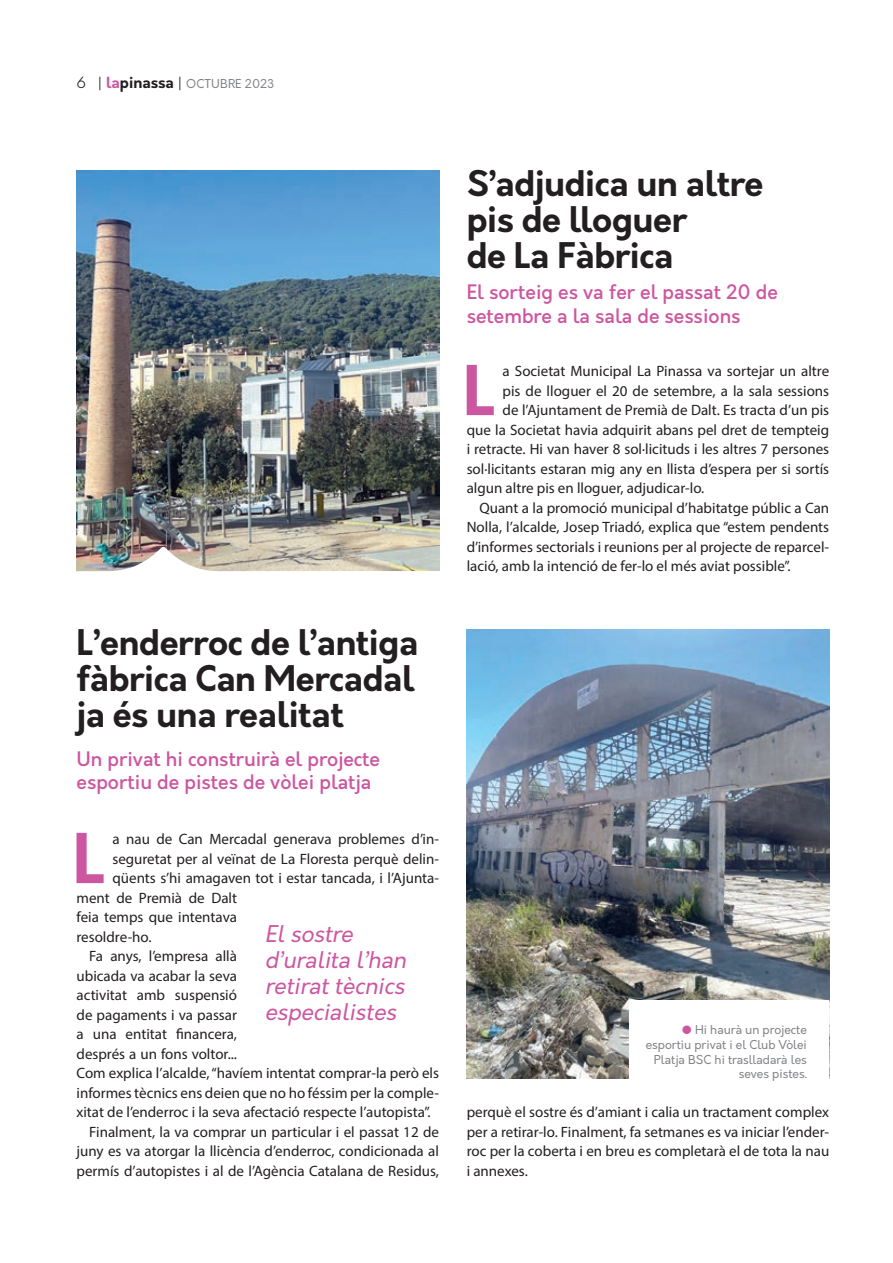
<style>
.page{position:relative;width:893px;height:1263px;background:#fff}
.page>*{position:absolute;margin:0;border:0;box-sizing:border-box;transform-origin:0 0}
.t1{font:700 67.05px "Orkney";color:#cd56a0}
.t2{font:700 34.5px/36px "Orkney";letter-spacing:-.01em;color:#231f20}
.t3{font:italic 22.5px/26px "Orkney";color:#cd56a0}
.t4{font:500 19.5px/23.4px "Orkney";color:#cd56a0}
.t5{font:15px/19.5px "Myriad Pro";color:#231f20;text-align:justify}
.t6{font:12px/14.7px "Orkney";color:#808285;text-align:right}
.s1{font-weight:300;font-size:15px;color:#231f20}
.s2{font-size:15px;color:#231f20}
.s3{font-weight:700;font-size:15px;color:#cd56a0}
.s4{font-weight:700;font-size:15px;color:#231f20}
.s5{color:#cd56a0}
</style>
<div class="page">
<img style="left:77px;top:170px;width:362px;height:377px">
<svg style="left:76px;top:547px;width:753px;height:189px"></svg>
<img style="left:467px;top:630px;width:362px;height:448px">
<div style="left:629px;top:1000px;width:200px;height:98px;background:#fff"></div>
<p class="t6" style="left:77px;top:76px;width:199px"><span class="s1">6</span> <span class="s2">|</span> <span class="s3">la</span><span class="s4">pinassa</span> <span class="s2">|</span> OCTUBRE 2023</p>
<h2 class="t2" style="left:77px;top:626px;width:343px;text-align:justify">L’enderroc de l’antiga fàbrica Can Mercadal ja és una realitat</h2>
<h3 class="t4" style="left:77px;top:748px;width:305px">Un privat hi construirà el projecte esportiu de pistes de vòlei platja</h3>
<h1 class="t1" style="left:73px;top:814px;width:35px">L</h1>
<p class="t5" style="left:112px;top:829px;width:328px">a nau de Can Mercadal generava problemes d’in-</p>
<p class="t5" style="left:112px;top:848px;width:328px">seguretat per al veïnat de La Floresta perquè delin-</p>
<p class="t5" style="left:112px;top:868px;width:328px">qüents s’hi amagaven tot i estar tancada, i l’Ajunta-</p>
<p class="t5" style="left:77px;top:887px;width:162px">ment de Premià de Dalt</p>
<p class="t5" style="left:77px;top:907px;width:162px">feia temps que intentava</p>
<p class="t5" style="left:77px;top:926px;width:77px">resoldre-ho.</p>
<p class="t5" style="left:89px;top:946px;width:149px">Fa anys, l’empresa allà</p>
<p class="t5" style="left:77px;top:965px;width:162px">ubicada va acabar la seva</p>
<p class="t5" style="left:77px;top:985px;width:162px">activitat amb suspensió</p>
<p class="t5" style="left:77px;top:1004px;width:162px">de pagaments i va passar</p>
<p class="t5" style="left:77px;top:1024px;width:162px">a una entitat financera,</p>
<p class="t5" style="left:77px;top:1043px;width:162px">després a un fons voltor...</p>
<p class="t5" style="left:77px;top:1063px;width:364px">Com explica l’alcalde, “havíem intentat comprar-la però els</p>
<p class="t5" style="left:77px;top:1082px;width:364px">informes tècnics ens deien que no ho féssim per la comple-</p>
<p class="t5" style="left:77px;top:1102px;width:356px">xitat de l’enderroc i la seva afectació respecte l’autopista”.</p>
<p class="t5" style="left:89px;top:1121px;width:351px">Finalment, la va comprar un particular i el passat 12 de</p>
<p class="t5" style="left:77px;top:1141px;width:364px">juny es va atorgar la llicència d’enderroc, condicionada al</p>
<p class="t5" style="left:77px;top:1160px;width:364px">permís d’autopistes i al de l’Agència Catalana de Residus,</p>
<h3 class="t3" style="left:265px;top:921px;width:148px">Elsostre d’uralita l’han retirattècnics especialistes</h3>
<h2 class="t2" style="left:467px;top:166px;width:298px">S’adjudica un altre pis de lloguer<br>de La Fàbrica</h2>
<h3 class="t4" style="left:467px;top:281px;width:313px">El sorteig es va fer el passat 20 de setembre a la sala de sessions</h3>
<h1 class="t1" style="left:463px;top:346px;width:35px">L</h1>
<p class="t5" style="left:503px;top:361px;width:328px">a Societat Municipal La Pinassa va sortejar un altre</p>
<p class="t5" style="left:503px;top:381px;width:328px">pis de lloguer el 20 de setembre, a la sala sessions</p>
<p class="t5" style="left:503px;top:400px;width:328px">de l’Ajuntament de Premià de Dalt. Es tracta d’un pis</p>
<p class="t5" style="left:467px;top:420px;width:364px">que la Societat havia adquirit abans pel dret de tempteig</p>
<p class="t5" style="left:467px;top:439px;width:364px">i retracte. Hi van haver 8 sol·licituds i les altres 7 persones</p>
<p class="t5" style="left:467px;top:459px;width:364px">sol·licitants estaran mig any en llista d’espera per si sortís</p>
<p class="t5" style="left:467px;top:478px;width:239px">algun altre pis en lloguer, adjudicar-lo.</p>
<p class="t5" style="left:479px;top:498px;width:351px">Quant a la promoció municipal d’habitatge públic a Can</p>
<p class="t5" style="left:467px;top:517px;width:364px">Nolla, l’alcalde, Josep Triadó, explica que “estem pendents</p>
<p class="t5" style="left:467px;top:537px;width:362px">d’informes sectorials i reunions per al projecte de reparcel·</p>
<p class="t5" style="left:467px;top:556px;width:325px">lació, amb la intenció de fer-lo el més aviat possible”.</p>
<p class="t6" style="left:646px;top:1023px;width:163px"><span class="s5">●</span> Hi haurà un projecte esportiu privat i el Club Vòlei<br>Platja BSC hi traslladarà les seves pistes.</p>
<p class="t5" style="left:467px;top:1102px;width:364px">perquè el sostre és d’amiant i calia un tractament complex per a retirar-lo. Finalment, fa setmanes es va iniciar l’ender&shy;roc per la coberta i en breu es completarà el de tota la nau i annexes.</p>
</div>
